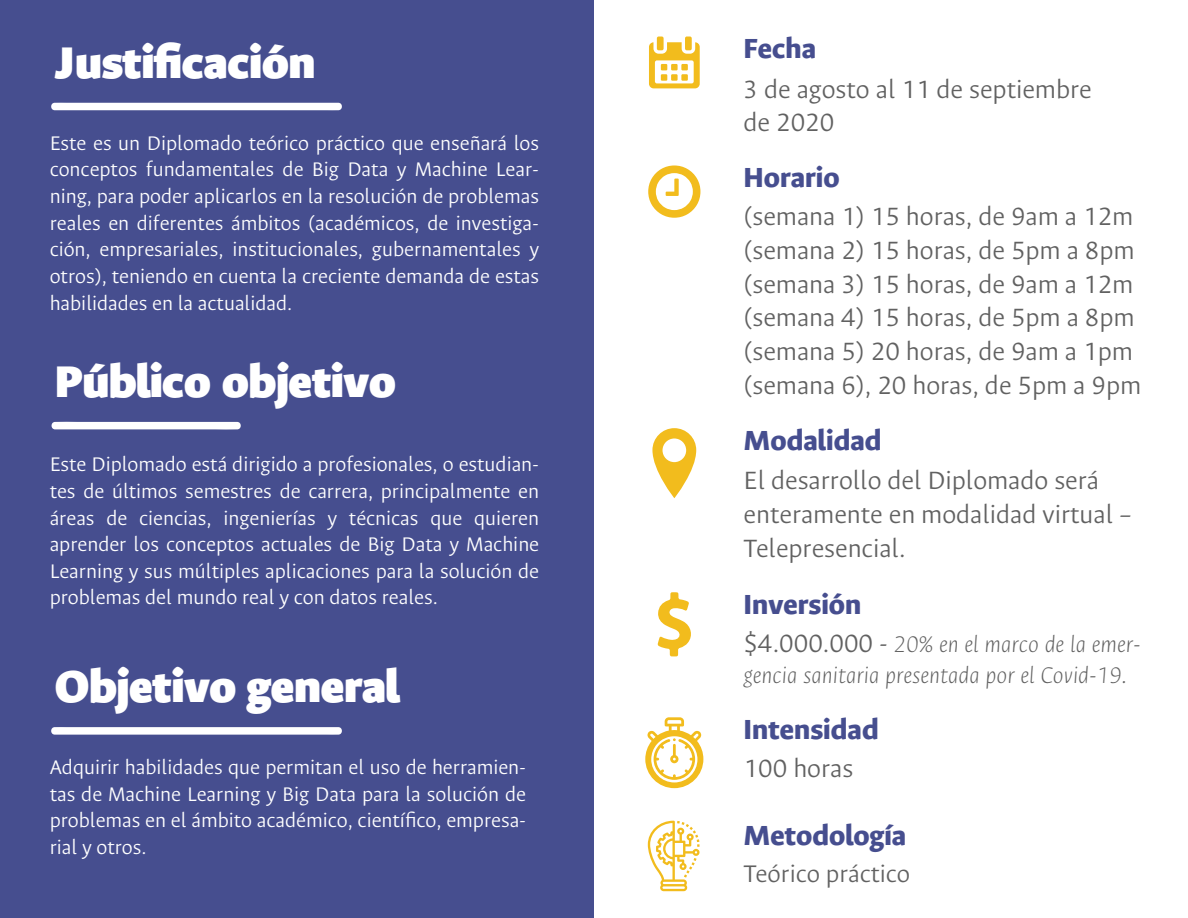
<style>
.page{position:relative;width:1188px;height:918px;background:#fff}
.page>*{position:absolute;margin:0;border:0;box-sizing:border-box;transform-origin:0 0}
.t1{font:900 49.95px "Ancizar Sans";color:#fff}
.t2{font:800 31.05px "Ancizar Sans";color:#464e8f}
.t3{font:300 28.05px/33.8px "Ancizar Sans";color:#616161}
.t4{font:300 27px "Ancizar Sans";color:#616161}
.t5{font:italic 100 25.5px/30.6px "Ancizar Sans";color:#616161}
.t6{font:300 22.2px/26.5px "Ancizar Sans";color:#fff;text-align:justify}
.s1{font-weight:300;font-style:normal;font-size:28.05px}
</style>
<div class="page">
<div style="left:0;top:0;width:594px;height:918px;background:#464e8f"></div>
<svg style="left:649px;top:42px;width:51px;height:46px"></svg>
<div style="left:657px;top:37px;width:7px;height:13px;background:#f2bc1d;border-radius:2px"></div>
<div style="left:685px;top:37px;width:7px;height:13px;background:#f2bc1d;border-radius:2px"></div>
<svg style="left:652px;top:428px;width:44px;height:70px"></svg>
<svg style="left:657px;top:592px;width:34px;height:64px"></svg>
<svg style="left:648px;top:165px;width:52px;height:53px"></svg>
<svg style="left:645px;top:717px;width:58px;height:71px"></svg>
<div style="left:51px;top:103px;width:291px;height:7px;background:#fff"></div>
<svg style="left:51px;top:727px;width:291px;height:8px;background:#f2f2f7"></svg>
<svg style="left:51px;top:422px;width:190px;height:8px;background:#eff0f5"></svg>
<svg style="left:648px;top:821px;width:52px;height:70px"></svg>
<h1 class="t1" style="left:55px;top:34px;width:262px">Justificación</h1>
<p class="t6" style="left:50px;top:130px;width:491px">Este es un Diplomado teórico práctico que enseñará los conceptos fundamentales de Big Data y Machine Lear&shy;ning, para poder aplicarlos en la resolución de problemas reales en diferentes ámbitos (académicos, de investiga&shy;ción, empresariales, institucionales, gubernamentales y otros), teniendo en cuenta la creciente demanda de estas habilidades en la actualidad.</p>
<h1 class="t1" style="left:55px;top:353px;width:342px">Público objetivo</h1>
<p class="t6" style="left:50px;top:451px;width:491px">Este Diplomado está dirigido a profesionales, o estudian&shy;tes de últimos semestres de carrera, principalmente en áreas de ciencias, ingenierías y técnicas que quieren aprender los conceptos actuales de Big Data y Machine Learning y sus múltiples aplicaciones para la solución de problemas del mundo real y con datos reales.</p>
<h1 class="t1" style="left:55px;top:658px;width:346px">Objetivo general</h1>
<p class="t6" style="left:50px;top:754px;width:478px">Adquirir habilidades que permitan el uso de herramien&shy;tas de Machine Learning y Big Data para la solución de problemas en el ámbito académico, científico, empresa&shy;rial y otros.</p>
<h2 class="t2" style="left:744px;top:31px;width:74px">Fecha</h2>
<p class="t3" style="left:744px;top:72px;width:350px">3 de agosto al 11 de septiembre de 2020</p>
<h2 class="t2" style="left:744px;top:160px;width:98px">Horario</h2>
<p class="t3" style="left:744px;top:200px;width:399px">(semana 1) 15 horas, de 9am a 12m (semana 2) 15 horas, de 5pm a 8pm (semana 3) 15 horas, de 9am a 12m (semana 4) 15 horas, de 5pm a 8pm (semana 5) 20 horas, de 9am a 1pm (semana 6), 20 horas, de 5pm a 9pm</p>
<h2 class="t2" style="left:744px;top:423px;width:139px">Modalidad</h2>
<p class="t3" style="left:744px;top:464px;width:390px">El desarrollo del Diplomado será enteramente en modalidad virtual –<br>Telepresencial.</p>
<h2 class="t2" style="left:744px;top:587px;width:119px">Inversión</h2>
<p class="t5" style="left:744px;top:629px;width:399px"><span class="s1">$4.000.000 -</span> 20% en el marco de la emer&shy;gencia sanitaria presentada por el Covid-19.</p>
<h2 class="t2" style="left:744px;top:712px;width:137px">Intensidad</h2>
<p class="t3" style="left:744px;top:751px;width:111px">100 horas</p>
<h2 class="t2" style="left:744px;top:818px;width:164px">Metodología</h2>
<p class="t4" style="left:744px;top:859px;width:168px">Teórico práctico</p>
</div>
